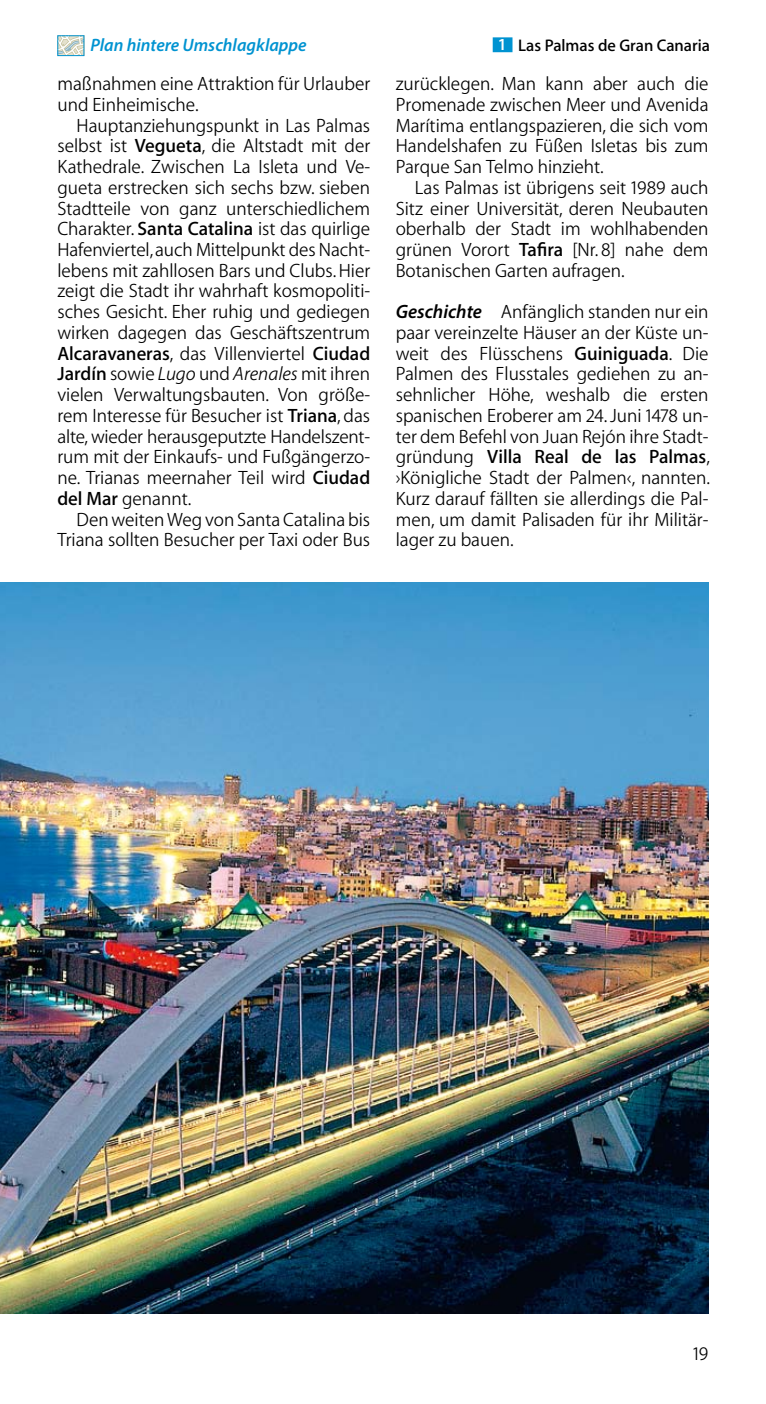
<style>
.page{position:relative;width:766px;height:1404px;background:#fff}
.page>*{position:absolute;margin:0;border:0;box-sizing:border-box;transform-origin:0 0}
.t1{font:300 19.35px/20.7px "ADAC Myriad OT";color:#000;text-align:justify}
.t2{font:700 19.35px "ADAC Myriad OT";color:#000}
.t3{font:italic 600 18px "Myriad Pro";color:#0093d1}
.t4{font:700 16.88px "ADAC Myriad OT";color:#000}
.s1{font-weight:700}
.s2{font-weight:300}
.s3{font-style:italic}
.s4{font-family:"Myriad Pro";font-weight:600;color:#fff}
.s5{font-family:"Myriad Pro";font-weight:600;font-style:italic}
</style>
<div class="page">
<img style="left:0;top:582px;width:708px;height:731px">
<div style="left:492px;top:37px;width:20px;height:15px;background:#0093d1"></div>
<svg style="left:59px;top:37px;width:23px;height:17px"></svg>
<div style="left:57px;top:35px;width:27px;height:21px;border:1px solid #0093d1"></div>
<p class="t3" style="left:90px;top:34px;width:218px">Plan hintere Umschlagklappe</p>
<p class="t1" style="left:57px;top:74px;width:314px">maßnahmen eine Attraktion für Urlauber</p>
<p class="t1" style="left:57px;top:94px;width:143px">und Einheimische.</p>
<p class="t1" style="left:77px;top:115px;width:295px">Hauptanziehungspunkt in Las Palmas</p>
<p class="t1" style="left:57px;top:136px;width:314px">selbst ist <span class="s1">Vegueta</span>, die Altstadt mit der</p>
<p class="t1" style="left:57px;top:156px;width:314px">Kathedrale. Zwischen La Isleta und Ve-</p>
<p class="t1" style="left:57px;top:177px;width:314px">gueta erstrecken sich sechs bzw. sieben</p>
<p class="t1" style="left:57px;top:198px;width:314px">Stadtteile von ganz unterschiedlichem</p>
<p class="t1" style="left:57px;top:219px;width:314px">Charakter. <span class="s1">Santa Catalina</span> ist das quirlige</p>
<p class="t1" style="left:57px;top:239px;width:314px">Hafenviertel, auch Mittelpunkt des Nacht-</p>
<p class="t1" style="left:57px;top:260px;width:314px">lebens mit zahllosen Bars und Clubs. Hier</p>
<p class="t1" style="left:57px;top:281px;width:314px">zeigt die Stadt ihr wahrhaft kosmopoliti-</p>
<p class="t1" style="left:57px;top:302px;width:314px">sches Gesicht. Eher ruhig und gediegen</p>
<p class="t1" style="left:57px;top:322px;width:314px">wirken dagegen das Geschäftszentrum</p>
<p class="t2" style="left:57px;top:342px;width:314px">Alcaravaneras<span class="s2">, das Villenviertel</span> Ciudad</p>
<p class="t1" style="left:57px;top:364px;width:314px"><span class="s1">Jardín</span> sowie <span class="s3">Lugo</span> und <span class="s3">Arenales</span> mit ihren</p>
<p class="t1" style="left:57px;top:384px;width:314px">vielen Verwaltungsbauten. Von größe-</p>
<p class="t1" style="left:57px;top:405px;width:314px">rem Interesse für Besucher ist <span class="s1">Triana</span>, das</p>
<p class="t1" style="left:57px;top:426px;width:313px">alte, wieder herausgeputzte Handelszent-</p>
<p class="t1" style="left:57px;top:447px;width:314px">rum mit der Einkaufs- und Fußgängerzo-</p>
<p class="t1" style="left:57px;top:467px;width:314px">ne. Trianas meernaher Teil wird <span class="s1">Ciudad</span></p>
<p class="t1" style="left:57px;top:488px;width:135px"><span class="s1">del Mar</span> genannt.</p>
<p class="t1" style="left:77px;top:509px;width:295px">Den weiten Weg von Santa Catalina bis</p>
<p class="t1" style="left:57px;top:529px;width:314px">Triana sollten Besucher per Taxi oder Bus</p>
<p class="t4" style="left:497px;top:36px;width:214px"><span class="s4">1</span> Las Palmas de Gran Canaria</p>
<p class="t1" style="left:395px;top:74px;width:314px">zurücklegen. Man kann aber auch die</p>
<p class="t1" style="left:395px;top:94px;width:314px">Promenade zwischen Meer und Avenida</p>
<p class="t1" style="left:395px;top:115px;width:314px">Marítima entlangspazieren, die sich vom</p>
<p class="t1" style="left:395px;top:136px;width:314px">Handelshafen zu Füßen Isletas bis zum</p>
<p class="t1" style="left:395px;top:156px;width:209px">Parque San Telmo hinzieht.</p>
<p class="t1" style="left:415px;top:177px;width:295px">Las Palmas ist übrigens seit 1989 auch</p>
<p class="t1" style="left:395px;top:198px;width:314px">Sitz einer Universität, deren Neubauten</p>
<p class="t1" style="left:395px;top:219px;width:314px">oberhalb der Stadt im wohlhabenden</p>
<p class="t1" style="left:395px;top:239px;width:314px">grünen Vorort <span class="s1">Tafira</span> [Nr. 8] nahe dem</p>
<p class="t1" style="left:395px;top:260px;width:230px">Botanischen Garten aufragen.</p>
<p class="t1" style="left:395px;top:302px;width:315px"><span class="s5">Geschichte</span> Anfänglich standen nur ein paar vereinzelte Häuser an der Küste un&shy;weit des Flüsschens <span class="s1">Guiniguada</span>. Die Palmen des Flusstales gediehen zu an&shy;sehnlicher Höhe, weshalb die ersten spanischen Eroberer am 24.Juni 1478 un&shy;ter dem Befehl von Juan Rejón ihre Stadt&shy;gründung <span class="s1">Villa Real de las Palmas</span>, ›Königliche Stadt der Palmen‹, nannten.<br>Kurz darauf fällten sie allerdings die Pal&shy;men, um damit Palisaden für ihr Militär&shy;lager zu bauen.</p>
<p class="t1" style="left:693px;top:1343px;width:17px">19</p>
</div>
